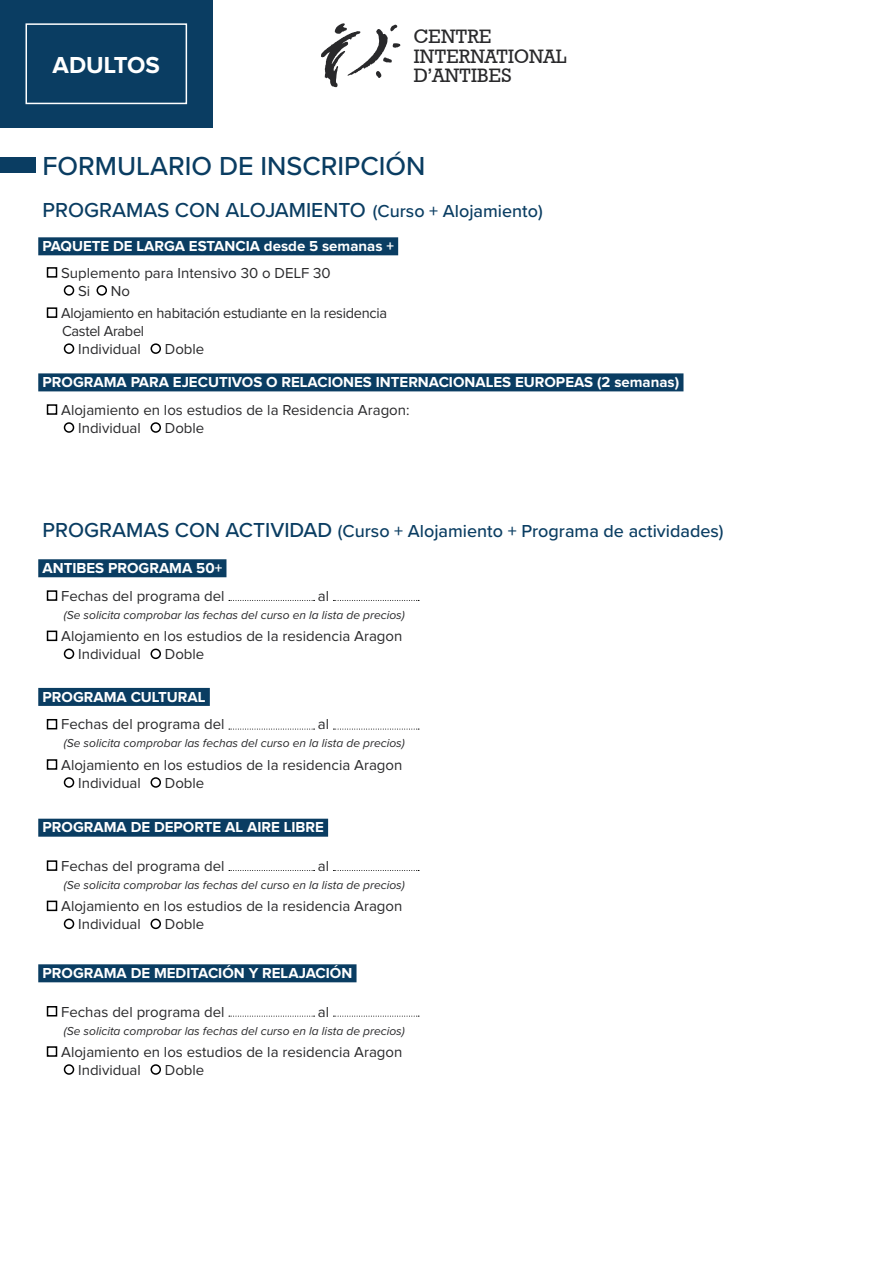
<style>
.page{position:relative;width:893px;height:1263px;background:#fff}
.page>*{position:absolute;margin:0;border:0;box-sizing:border-box;transform-origin:0 0}
.t1{font:500 27px "Proxima Nova";color:#0a3d62}
.t2{font:700 24px "Proxima Nova";color:#fff}
.t3{font:500 21px "Proxima Nova";color:#0a3d62}
.t4{font:19.5px/19.5px "Geometric Slab 712 BT Medium A";color:#29292b}
.t5{font:500 18px "Proxima Nova";color:#0a3d62}
.t6{font:15px/18px "Proxima Nova";color:#29292b}
.t7{font:700 15px "Proxima Nova";color:#fff}
.t8{font:15px/22.2px "Proxima Nova";letter-spacing:-.02em;color:#29292b}
.t9{font:italic 12px "Proxima Nova";color:#29292b}
.s1{font-size:18px}
.s2{font-size:21px}
</style>
<div class="page">
<div style="left:38px;top:237px;width:360px;height:18px;background:#0a3d62"></div>
<div style="left:38px;top:373px;width:645px;height:18px;background:#0a3d62"></div>
<div style="left:47px;top:590px;width:10px;height:11px;border:2px solid #000"></div>
<svg style="left:229px;top:600px;width:86px;height:1px"></svg>
<svg style="left:333px;top:600px;width:86px;height:1px"></svg>
<div style="left:47px;top:631px;width:10px;height:10px;border:2px solid #000"></div>
<div style="left:64px;top:649px;width:10px;height:10px;border:2px solid #000;border-radius:50%"></div>
<div style="left:151px;top:649px;width:10px;height:10px;border:2px solid #000;border-radius:50%"></div>
<div style="left:47px;top:1006px;width:10px;height:10px;border:2px solid #000"></div>
<svg style="left:229px;top:1016px;width:86px;height:1px"></svg>
<svg style="left:333px;top:1016px;width:86px;height:1px"></svg>
<div style="left:47px;top:1046px;width:10px;height:11px;border:2px solid #000"></div>
<div style="left:64px;top:1064px;width:10px;height:11px;border:2px solid #000;border-radius:50%"></div>
<div style="left:151px;top:1064px;width:10px;height:11px;border:2px solid #000;border-radius:50%"></div>
<div style="left:47px;top:719px;width:10px;height:10px;border:2px solid #000"></div>
<svg style="left:229px;top:729px;width:86px;height:1px"></svg>
<svg style="left:333px;top:729px;width:86px;height:1px"></svg>
<div style="left:47px;top:759px;width:10px;height:11px;border:2px solid #000"></div>
<div style="left:64px;top:777px;width:10px;height:11px;border:2px solid #000;border-radius:50%"></div>
<div style="left:151px;top:777px;width:10px;height:11px;border:2px solid #000;border-radius:50%"></div>
<div style="left:47px;top:860px;width:10px;height:11px;border:2px solid #000"></div>
<svg style="left:229px;top:870px;width:86px;height:1px"></svg>
<svg style="left:333px;top:870px;width:86px;height:1px"></svg>
<div style="left:47px;top:901px;width:10px;height:10px;border:2px solid #000"></div>
<div style="left:64px;top:919px;width:10px;height:10px;border:2px solid #000;border-radius:50%"></div>
<div style="left:151px;top:919px;width:10px;height:10px;border:2px solid #000;border-radius:50%"></div>
<div style="left:47px;top:267px;width:10px;height:11px;border:2px solid #000"></div>
<div style="left:64px;top:285px;width:10px;height:11px;border:2px solid #000;border-radius:50%"></div>
<div style="left:97px;top:285px;width:10px;height:11px;border:2px solid #000;border-radius:50%"></div>
<div style="left:47px;top:307px;width:10px;height:11px;border:2px solid #000"></div>
<div style="left:64px;top:343px;width:10px;height:11px;border:2px solid #000;border-radius:50%"></div>
<div style="left:151px;top:343px;width:10px;height:11px;border:2px solid #000;border-radius:50%"></div>
<div style="left:47px;top:404px;width:10px;height:11px;border:2px solid #000"></div>
<div style="left:64px;top:422px;width:10px;height:11px;border:2px solid #000;border-radius:50%"></div>
<div style="left:151px;top:422px;width:10px;height:11px;border:2px solid #000;border-radius:50%"></div>
<div style="left:38px;top:559px;width:188px;height:18px;background:#0a3d62"></div>
<div style="left:38px;top:964px;width:319px;height:18px;background:#0a3d62"></div>
<div style="left:38px;top:688px;width:172px;height:18px;background:#0a3d62"></div>
<div style="left:38px;top:819px;width:290px;height:18px;background:#0a3d62"></div>
<div style="left:0;top:0;width:213px;height:128px;background:#0a3d62"></div>
<div style="left:26px;top:23px;width:161px;height:81px;border:2px solid #fff"></div>
<svg style="left:321px;top:23px;width:79px;height:64px"></svg>
<div style="left:0;top:157px;width:35px;height:15px;background:#0a3d62"></div>
<h2 class="t2" style="left:53px;top:52px;width:109px">ADULTOS</h2>
<h3 class="t4" style="left:414px;top:26px;width:155px">CENTRE<br>INTERNATIONAL<br>D’ANTIBES</h3>
<h1 class="t1" style="left:43px;top:146px;width:384px">FORMULARIO DE INSCRIPCIÓN</h1>
<h3 class="t3" style="left:43px;top:194px;width:502px">PROGRAMAS CON ALOJAMIENTO <span class="s1">(Curso + Alojamiento)</span></h3>
<p class="t7" style="left:43px;top:238px;width:353px">PAQUETE DE LARGA ESTANCIA desde 5 semanas +</p>
<p class="t6" style="left:78px;top:264px;width:254px;text-indent:-17px">Suplemento para Intensivo 30 o DELF 30<br>Si</p>
<p class="t8" style="left:61px;top:280px;width:327px;text-indent:50px">No<br>Alojamiento en habitación estudiante en la residencia</p>
<p class="t8" style="left:62px;top:322px;width:84px;line-height:18px;text-align:right">Castel Arabel<br>Individual</p>
<p class="t6" style="left:165px;top:340px;width:41px">Doble</p>
<p class="t7" style="left:43px;top:374px;width:638px">PROGRAMA PARA EJECUTIVOS O RELACIONES INTERNACIONALES EUROPEAS (2 semanas)</p>
<p class="t6" style="left:78px;top:401px;width:333px;text-indent:-17px">Alojamiento en los estudios de la Residencia Aragon:<br>Individual</p>
<p class="t6" style="left:165px;top:419px;width:41px">Doble</p>
<p class="t5" style="left:43px;top:518px;width:683px"><span class="s2">PROGRAMAS CON ACTIVIDAD</span> (Curso + Alojamiento + Programa de actividades)</p>
<p class="t7" style="left:43px;top:559px;width:181px">ANTIBES PROGRAMA 50+</p>
<p class="t6" style="left:61px;top:587px;width:165px">Fechas del programa del</p>
<p class="t6" style="left:318px;top:587px;width:13px">al</p>
<p class="t9" style="left:64px;top:606px;width:343px">(Se solicita comprobar las fechas del curso en la lista de precios)</p>
<p class="t6" style="left:78px;top:627px;width:326px;text-indent:-17px">Alojamiento en los estudios de la residencia Aragon<br>Individual</p>
<p class="t6" style="left:165px;top:645px;width:41px">Doble</p>
<p class="t7" style="left:43px;top:688px;width:165px">PROGRAMA CULTURAL</p>
<p class="t6" style="left:61px;top:716px;width:165px">Fechas del programa del</p>
<p class="t6" style="left:318px;top:716px;width:13px">al</p>
<p class="t9" style="left:64px;top:734px;width:343px">(Se solicita comprobar las fechas del curso en la lista de precios)</p>
<p class="t6" style="left:78px;top:756px;width:326px;text-indent:-17px">Alojamiento en los estudios de la residencia Aragon<br>Individual</p>
<p class="t6" style="left:165px;top:774px;width:41px">Doble</p>
<p class="t7" style="left:43px;top:819px;width:283px">PROGRAMA DE DEPORTE AL AIRE LIBRE</p>
<p class="t6" style="left:61px;top:857px;width:165px">Fechas del programa del</p>
<p class="t6" style="left:318px;top:857px;width:13px">al</p>
<p class="t9" style="left:64px;top:876px;width:343px">(Se solicita comprobar las fechas del curso en la lista de precios)</p>
<p class="t6" style="left:78px;top:897px;width:326px;text-indent:-17px">Alojamiento en los estudios de la residencia Aragon<br>Individual</p>
<p class="t6" style="left:165px;top:915px;width:41px">Doble</p>
<p class="t7" style="left:43px;top:964px;width:311px">PROGRAMA DE MEDITACIÓN Y RELAJACIÓN</p>
<p class="t6" style="left:61px;top:1003px;width:165px">Fechas del programa del</p>
<p class="t6" style="left:318px;top:1003px;width:13px">al</p>
<p class="t9" style="left:64px;top:1021px;width:343px">(Se solicita comprobar las fechas del curso en la lista de precios)</p>
<p class="t6" style="left:78px;top:1043px;width:326px;text-indent:-17px">Alojamiento en los estudios de la residencia Aragon<br>Individual</p>
<p class="t6" style="left:165px;top:1061px;width:41px">Doble</p>
</div>
